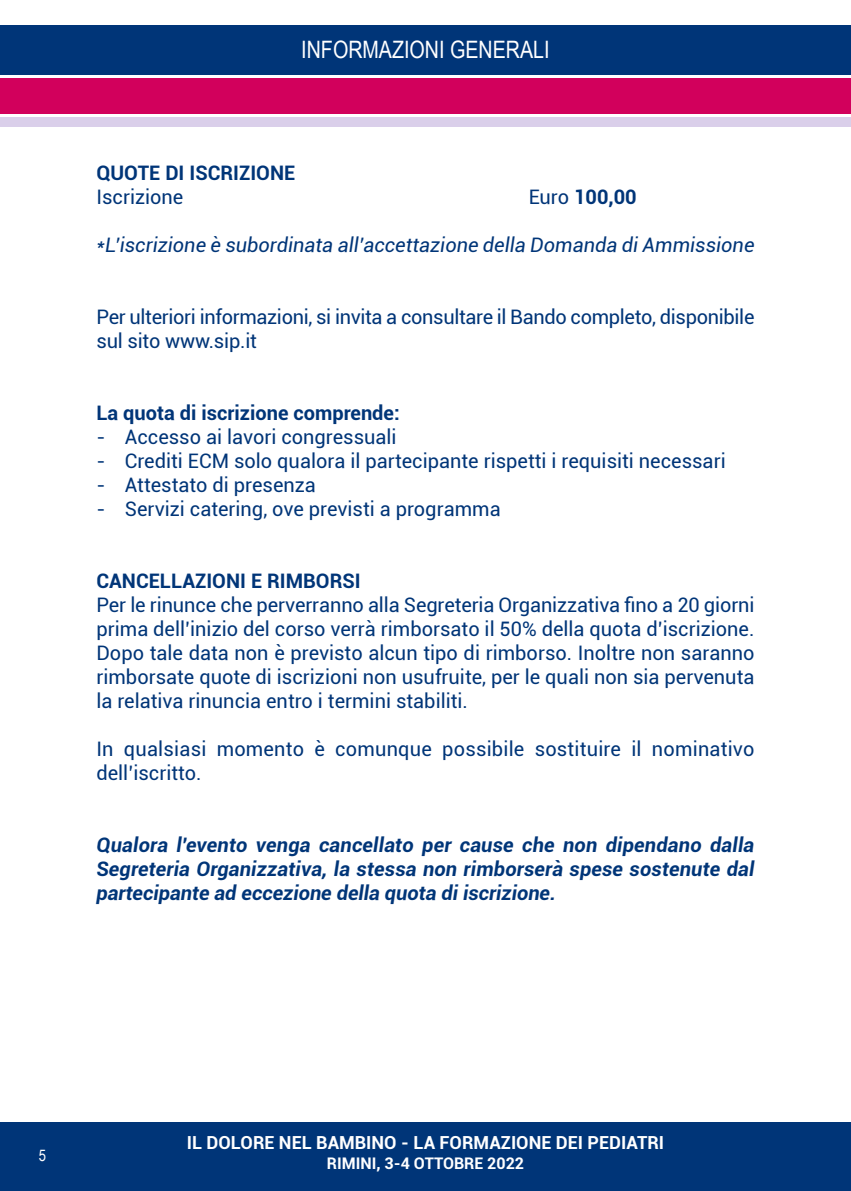
<style>
.page{position:relative;width:851px;height:1191px;background:#fff}
.page>*{position:absolute;margin:0;border:0;box-sizing:border-box;transform-origin:0 0}
.t1{font:24px "Arial Narrow";color:#fff}
.t2{font:20px/24px "Roboto";color:#003578}
.t3{font:italic 700 20px/24px "Roboto";color:#003578;text-align:justify}
.t4{font:700 20px "Roboto";color:#003578}
.t5{font:italic 20px "Roboto";color:#003578}
.t6{font:700 18px "Roboto";color:#fff}
.t7{font:700 16px "Roboto";color:#fff}
.t8{font:16px "Arial Narrow";color:#fff}
.s1{font-weight:400}
</style>
<div class="page">
<div style="left:0;top:1122px;width:850px;height:69px;background:#003578"></div>
<div style="left:0;top:78px;width:850px;height:36px;background:#d2005c"></div>
<div style="left:0;top:26px;width:850px;height:49px;background:#003578"></div>
<div style="left:0;top:117px;width:850px;height:9px;background:#dacfea"></div>
<p class="t1" style="left:301px;top:36px;width:250px">INFORMAZIONI GENERALI</p>
<p class="t4" style="left:96px;top:161px;width:200px">QUOTE DI ISCRIZIONE</p>
<p class="t2" style="left:96px;top:185px;width:88px">Iscrizione</p>
<p class="t4" style="left:528px;top:185px;width:109px"><span class="s1">Euro</span> 100,00</p>
<p class="t5" style="left:96px;top:233px;width:659px">*L’iscrizione è subordinata all’accettazione della Domanda di Ammissione</p>
<p class="t2" style="left:96px;top:305px;width:659px">Per ulteriori informazioni, si invita a consultare il Bando completo, disponibile sul sito www.sip.it</p>
<p class="t4" style="left:96px;top:401px;width:305px">La quota di iscrizione comprende:</p>
<p class="t2" style="left:96px;top:425px;width:302px">- Accesso ai lavori congressuali</p>
<p class="t2" style="left:96px;top:449px;width:630px">- Crediti ECM solo qualora il partecipante rispetti i requisiti necessari</p>
<p class="t2" style="left:96px;top:473px;width:221px">- Attestato di presenza</p>
<p class="t2" style="left:96px;top:497px;width:405px">- Servizi catering, ove previsti a programma</p>
<p class="t4" style="left:96px;top:569px;width:266px">CANCELLAZIONI E RIMBORSI</p>
<p class="t2" style="left:96px;top:593px;width:659px;text-align:justify">Per le rinunce che perverranno alla Segreteria Organizzativa fino a 20 giorni prima dell’inizio del corso verrà rimborsato il 50% della quota d’iscrizione.<br>Dopo tale data non è previsto alcun tipo di rimborso. Inoltre non saranno rimborsate quote di iscrizioni non usufruite, per le quali non sia pervenuta la relativa rinuncia entro i termini stabiliti.</p>
<p class="t2" style="left:96px;top:737px;width:659px">In qualsiasi momento è comunque possibile sostituire il nominativo dell’iscritto.</p>
<p class="t3" style="left:96px;top:833px;width:659px">Qualora l'evento venga cancellato per cause che non dipendano dalla Segreteria Organizzativa, la stessa non rimborserà spese sostenute dal partecipante ad eccezione della quota di iscrizione.</p>
<p class="t8" style="left:39px;top:1145px;width:9px">5</p>
<p class="t6" style="left:187px;top:1132px;width:479px">IL DOLORE NEL BAMBINO - LA FORMAZIONE DEI PEDIATRI</p>
<p class="t7" style="left:327px;top:1154px;width:198px">RIMINI, 3-4 OTTOBRE 2022</p>
</div>
